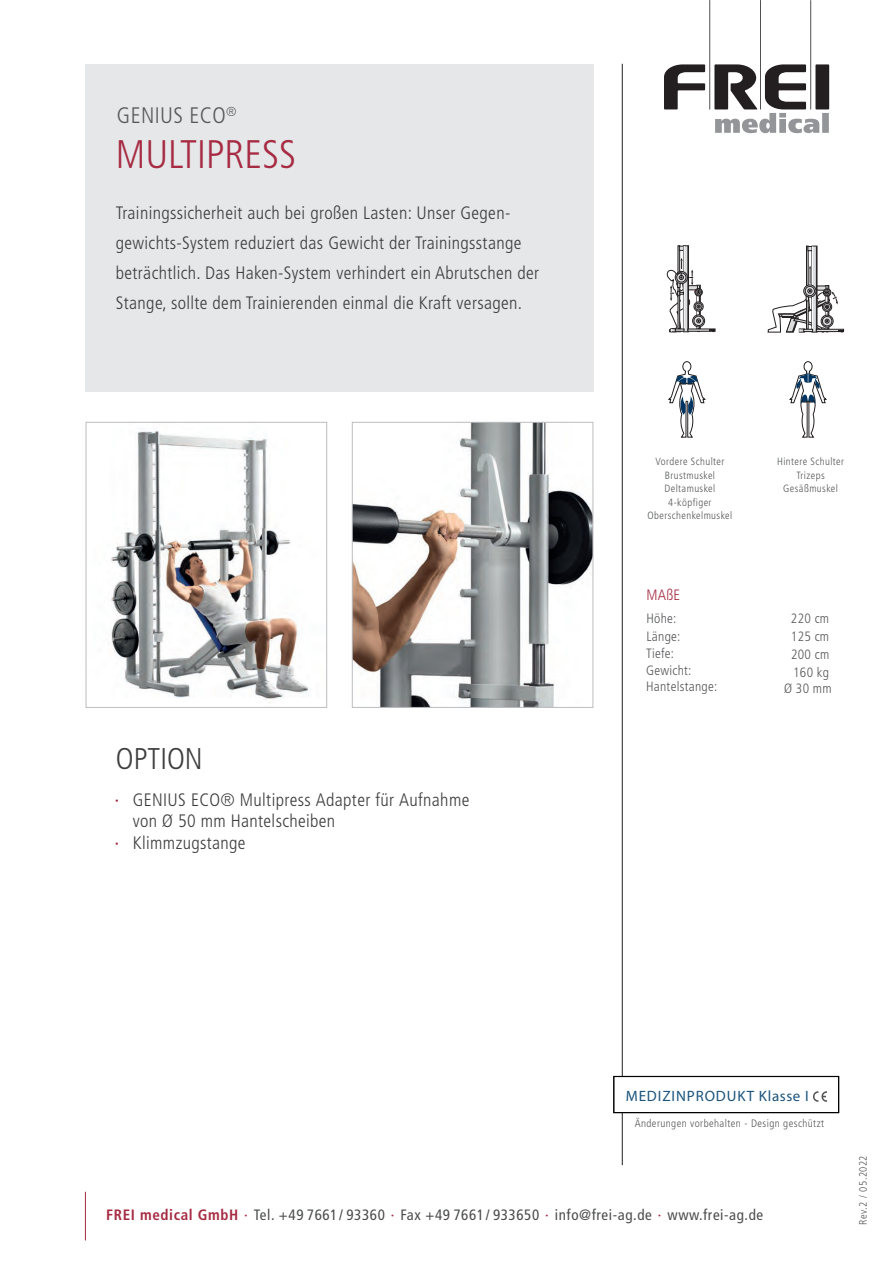
<style>
.page{position:relative;width:893px;height:1263px;background:#fff}
.page>*{position:absolute;margin:0;border:0;box-sizing:border-box;transform-origin:0 0}
.t1{font:300 condensed 39.9px "Frutiger";color:#a62b43}
.t2{font:300 condensed 30px "Frutiger";color:#3e3e3f}
.t3{font:300 condensed 22.5px "Frutiger";letter-spacing:.02em;color:#57585a}
.t4{font:300 condensed 18px/30px "Frutiger";letter-spacing:.02em;color:#3e3e3f}
.t5{font:300 condensed 18px "Frutiger LT Pro";letter-spacing:.02em;color:#3e3e3f}
.t6{font:condensed 15px "Frutiger";letter-spacing:.04em;color:#4b4c4d}
.t7{font:15px "Myriad Pro";letter-spacing:.06em;color:#1a537c}
.t8{font:300 condensed 15px "Frutiger";color:#a62b43}
.t9{font:300 condensed 13.5px/16.2px "Frutiger LT Pro";letter-spacing:.02em;color:#57585a}
.t10{font:300 condensed 13.5px "Frutiger";letter-spacing:.02em;color:#57585a}
.t11{font:300 condensed 10.8px "Frutiger";letter-spacing:.04em;color:#57585a}
.t12{font:300 condensed 10.8px "Frutiger LT Pro";letter-spacing:.04em;color:#57585a}
.t13{font:300 condensed 10.5px/13.5px "Frutiger";letter-spacing:.04em;color:#57585a;text-align:center}
.s1{font-family:"Frutiger";font-weight:400;color:#a62b43}
.s2{font-family:"Frutiger LT Pro"}
.s3{font-family:"Frutiger"}
.s4{font-weight:700;color:#a62b43}
.s5{color:#a62b43}
</style>
<div class="page">
<div style="left:85px;top:64px;width:508px;height:327px;background:#e6e7e9"></div>
<svg style="left:664px;top:64px;width:41px;height:45px"></svg>
<svg style="left:714px;top:64px;width:115px;height:69px"></svg>
<hr style="left:709px;top:0;width:1px;height:110px;background:#231f20">
<hr style="left:760px;top:0;width:1px;height:110px;background:#231f20">
<hr style="left:810px;top:0;width:1px;height:110px;background:#231f20">
<hr style="left:622px;top:64px;width:1px;height:1101px;background:#231f20">
<hr style="left:85px;top:1192px;width:1px;height:48px;background:#a62b43">
<img style="left:108px;top:430px;width:201px;height:273px">
<div style="left:86px;top:422px;width:241px;height:286px;border:1px solid #bcbdc0"></div>
<img style="left:354px;top:424px;width:237px;height:282px">
<div style="left:352px;top:422px;width:241px;height:286px;border:1px solid #bcbdc0"></div>
<div style="left:678px;top:246px;width:2px;height:83px;border:1px solid #231f20"></div>
<div style="left:683px;top:246px;width:5px;height:86px;background:#dcdddf"></div>
<div style="left:683px;top:246px;width:6px;height:86px;border:1px solid #231f20"></div>
<svg style="left:679px;top:246px;width:5px;height:5px"></svg>
<hr style="left:684px;top:246px;width:1px;height:86px;background:#fff">
<hr style="left:687px;top:246px;width:1px;height:86px;background:#231f20">
<svg style="left:666px;top:258px;width:49px;height:74px"></svg>
<div style="left:806px;top:246px;width:2px;height:83px;background:#dcdddf;border:1px solid #231f20"></div>
<svg style="left:813px;top:246px;width:3px;height:20px"></svg>
<svg style="left:808px;top:246px;width:4px;height:5px"></svg>
<hr style="left:816px;top:246px;width:1px;height:86px;background:#231f20">
<div style="left:816px;top:329px;width:28px;height:3px;background:#dcdddf;border:1px solid #231f20"></div>
<svg style="left:768px;top:266px;width:75px;height:66px"></svg>
<svg style="left:668px;top:361px;width:38px;height:76px"></svg>
<svg style="left:789px;top:361px;width:37px;height:76px"></svg>
<svg style="left:614px;top:1076px;width:225px;height:37px"></svg>
<p class="t3" style="left:117px;top:103px;width:121px">GENIUS ECO<sup>®</sup></p>
<h1 class="t1" style="left:116px;top:132px;width:182px">MULTIPRESS</h1>
<p class="t4" style="left:116px;top:198px;width:425px">Trainingssicherheit auch bei großen Lasten: Unser Gegen&shy;gewichts-System reduziert das Gewicht der Trainingsstange beträchtlich. Das Haken-System verhindert ein Abrutschen der Stange, sollte dem Trainierenden einmal die Kraft versagen.</p>
<h2 class="t2" style="left:116px;top:741px;width:88px">OPTION</h2>
<p class="t5" style="left:115px;top:789px;width:356px"><span class="s1">·</span> GENIUS ECO® Multipress Adapter für Aufnahme</p>
<p class="t5" style="left:133px;top:811px;width:204px">von Ø 50 mm Hantelscheiben</p>
<p class="t5" style="left:115px;top:832px;width:132px"><span class="s1">·</span> Klimmzugstange</p>
<p class="t13" style="left:648px;top:455px;width:86px">Vordere Schulter<br>Brustmuskel<br>Deltamuskel<br>4-köpfiger<br>Oberschenkelmuskel</p>
<p class="t13" style="left:777px;top:455px;width:68px">Hintere Schulter<br>Trizeps<br>Gesäßmuskel</p>
<p class="t8" style="left:646px;top:587px;width:35px">MA<span class="s2">ß</span>E</p>
<p class="t10" style="left:646px;top:610px;width:32px">Höhe:</p>
<p class="t10" style="left:791px;top:610px;width:40px">2<span class="s2">20</span> cm</p>
<p class="t10" style="left:646px;top:628px;width:36px">Länge:</p>
<p class="t9" style="left:791px;top:628px;width:40px">125 <span class="s3">cm</span></p>
<p class="t10" style="left:646px;top:646px;width:30px">Tiefe:</p>
<p class="t9" style="left:646px;top:662px;width:73px">Gewicht:<br>Hantelstange:</p>
<p class="t9" style="left:791px;top:646px;width:40px">200 <span class="s3">cm</span></p>
<p class="t10" style="left:793px;top:664px;width:38px">160 kg</p>
<p class="t9" style="left:784px;top:680px;width:49px">Ø 30 mm</p>
<p class="t7" style="left:626px;top:1087px;width:184px">MEDIZINPRODUKT Klasse I</p>
<p class="t11" style="left:635px;top:1117px;width:191px">Änderungen vorbehalten - Design geschützt</p>
<p class="t6" style="left:106px;top:1206px;width:658px"><span class="s4">FREI medical GmbH</span> <span class="s5">·</span> Tel. +49 7661 / 93360 <span class="s5">·</span> Fax +49 7661 / 933650 <span class="s5">·</span> info@frei-ag.de <span class="s5">·</span> www.frei-ag.de</p>
<p class="t12" style="left:857px;top:1225px;width:71px;rotate:-90deg">Rev.2 / 05.2022</p>
</div>
